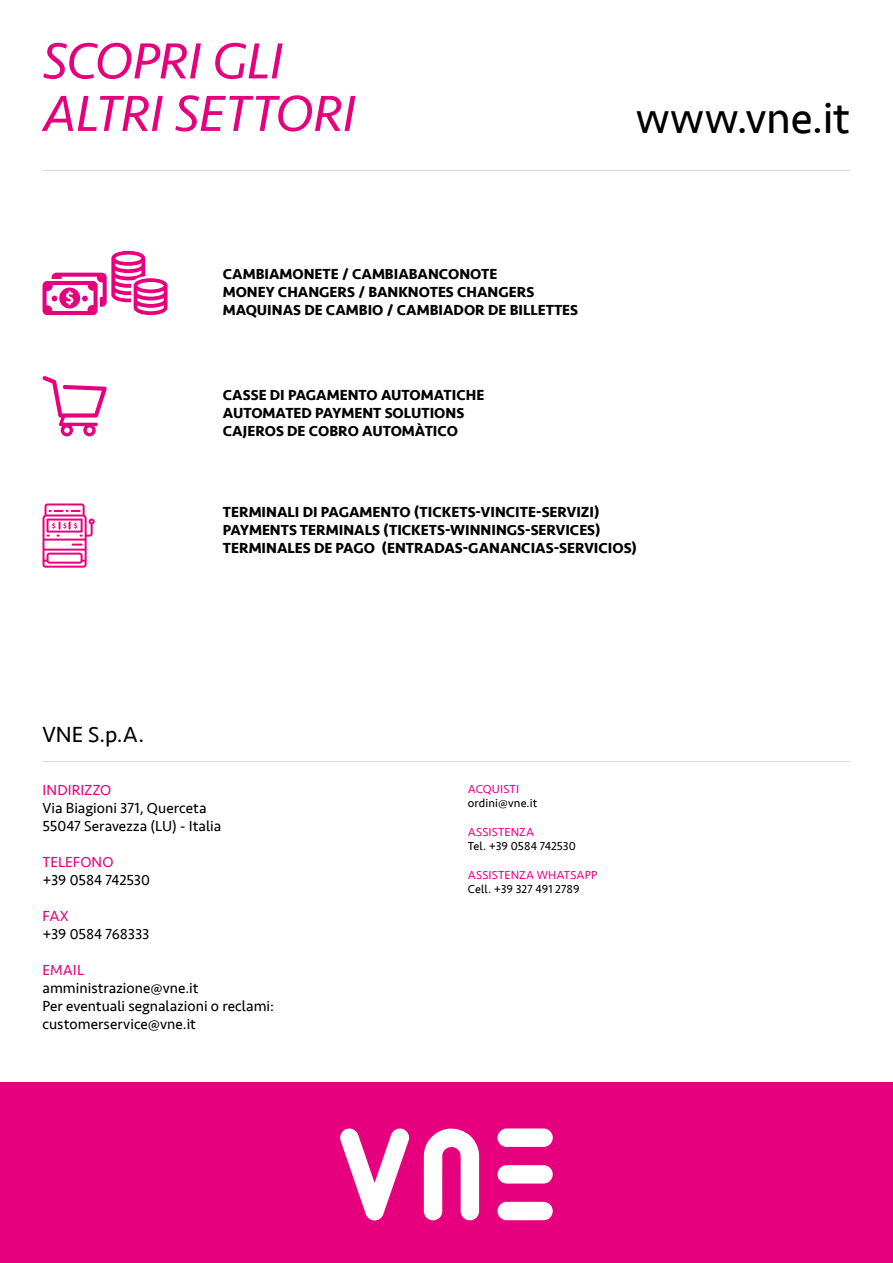
<style>
.page{position:relative;width:893px;height:1263px;background:#fff}
.page>*{position:absolute;margin:0;border:0;box-sizing:border-box;transform-origin:0 0}
.t1{font:italic 52.5px/52.5px "Seravek";letter-spacing:-.01em;color:#e6007d}
.t2{font:45px "Seravek";letter-spacing:-.01em;color:#000}
.t3{font:22.5px "Seravek";color:#000}
.t4{font:700 15px/18px "Seravek";color:#000}
.t5{font:15px/18px "Seravek";color:#000}
.t6{font:15px "Seravek";letter-spacing:.005em;color:#e6007d}
.t7{font:12px "Seravek";letter-spacing:.01em;color:#000}
.t8{font:12px "Seravek";letter-spacing:.015em;color:#ed008c}
</style>
<div class="page">
<hr style="left:43px;top:761px;width:807px;height:1px;background:#dadada">
<hr style="left:43px;top:170px;width:807px;height:1px;background:#dadada">
<svg style="left:43px;top:251px;width:125px;height:64px"></svg>
<svg style="left:43px;top:503px;width:52px;height:65px"></svg>
<svg style="left:42px;top:376px;width:65px;height:60px"></svg>
<div style="left:0;top:1082px;width:893px;height:181px;background:#e6007d"></div>
<svg style="left:424px;top:1128px;width:55px;height:93px"></svg>
<svg style="left:340px;top:1128px;width:70px;height:92px"></svg>
<svg style="left:497px;top:1165px;width:56px;height:18px"></svg>
<svg style="left:497px;top:1128px;width:56px;height:19px"></svg>
<svg style="left:497px;top:1202px;width:56px;height:18px"></svg>
<h1 class="t1" style="left:43px;top:34px;width:315px">SCOPRI GLI<br>ALTRI SETTORI</h1>
<p class="t4" style="left:223px;top:265px;width:357px">CAMBIAMONETE / CAMBIABANCONOTE<br>MONEY CHANGERS / BANKNOTES CHANGERS<br>MAQUINAS DE CAMBIO / CAMBIADOR DE BILLETTES</p>
<p class="t4" style="left:223px;top:386px;width:263px">CASSE DI PAGAMENTO AUTOMATICHE<br>AUTOMATED PAYMENT SOLUTIONS<br>CAJEROS DE COBRO AUTOMÀTICO</p>
<h2 class="t2" style="left:636px;top:83px;width:216px">www.vne.it</h2>
<h3 class="t3" style="left:43px;top:717px;width:103px">VNE S.p.A.</h3>
<p class="t4" style="left:223px;top:503px;width:416px">TERMINALI DI PAGAMENTO (TICKETS-VINCITE-SERVIZI)<br>PAYMENTS TERMINALS (TICKETS-WINNINGS-SERVICES)<br>TERMINALES DE PAGO (ENTRADAS-GANANCIAS-SERVICIOS)</p>
<p class="t6" style="left:43px;top:779px;width:70px">INDIRIZZO</p>
<p class="t5" style="left:43px;top:799px;width:180px">Via Biagioni 371, Querceta<br>55047 Seravezza (LU) - Italia</p>
<p class="t6" style="left:43px;top:851px;width:72px">TELEFONO</p>
<p class="t5" style="left:43px;top:871px;width:109px">+39 0584 742530</p>
<p class="t6" style="left:43px;top:905px;width:28px">FAX</p>
<p class="t5" style="left:43px;top:925px;width:108px">+39 0584 768333</p>
<p class="t6" style="left:43px;top:959px;width:43px">EMAIL</p>
<p class="t5" style="left:43px;top:979px;width:233px">amministrazione@vne.it<br>Per eventuali segnalazioni o reclami: customerservice@vne.it</p>
<p class="t8" style="left:468px;top:779px;width:53px">ACQUISTI</p>
<p class="t7" style="left:468px;top:794px;width:71px">ordini@vne.it</p>
<p class="t8" style="left:468px;top:822px;width:68px">ASSISTENZA</p>
<p class="t7" style="left:468px;top:837px;width:110px">Tel. +39 0584 742530</p>
<p class="t8" style="left:468px;top:866px;width:131px">ASSISTENZA WHATSAPP</p>
<p class="t7" style="left:468px;top:880px;width:113px">Cell. +39 327 491 2789</p>
</div>
